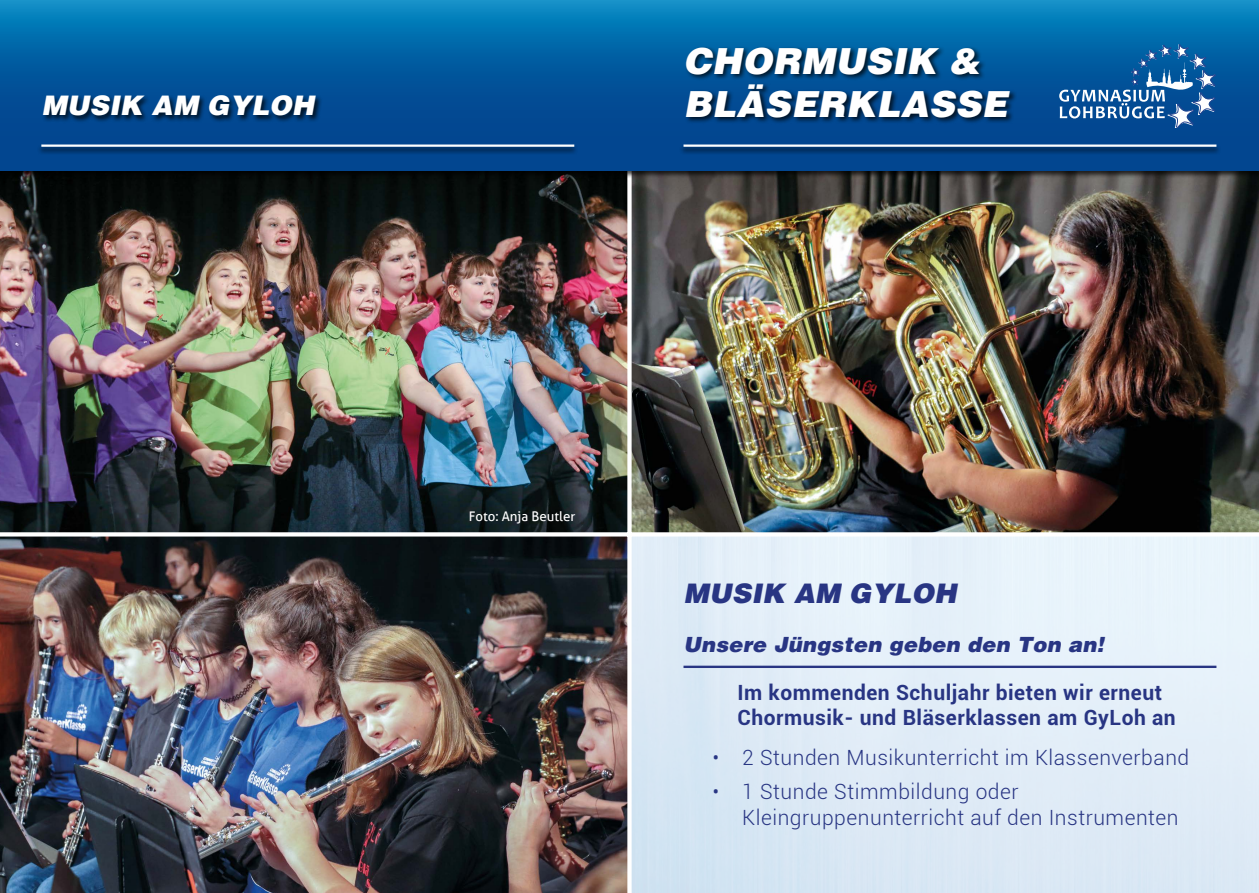
<style>
.page{position:relative;width:1259px;height:893px;background:#fff}
.page>*{position:absolute;margin:0;border:0;box-sizing:border-box;transform-origin:0 0}
.t1{font:36px "Airbus Special";letter-spacing:.01em;color:#fff}
.t2{font:27px "Airbus Special";letter-spacing:.005em;color:#283583}
.t3{font:27px "Airbus Special";letter-spacing:.005em;color:#fff}
.t4{font:300 21px/25.2px "Roboto";letter-spacing:.025em;color:#283583}
.t5{font:700 21px/25.2px "Roboto";letter-spacing:.025em;color:#283583}
.t6{font:21px "Airbus Special";letter-spacing:.01em;color:#283583}
.t7{font:13.35px "Aller";color:#fff}
</style>
<div class="page">
<svg style="left:631px;top:536px;width:628px;height:357px;background:#e0ecf7"></svg>
<img style="left:631px;top:179px;width:628px;height:354px">
<hr style="left:683px;top:666px;width:533px;height:2px;background:#283583">
<img style="left:0;top:179px;width:628px;height:354px">
<div style="left:0;top:0;width:1259px;height:179px;background:#000;opacity:.75"></div>
<svg style="left:0;top:0;width:1259px;height:170px;background:#035fa2"></svg>
<div style="left:679px;top:144px;width:542px;height:12px;background:#000;opacity:.75"></div>
<hr style="left:683px;top:145px;width:533px;height:2px;background:#fff">
<div style="left:685px;top:46px;width:332px;height:79px;background:#000;opacity:.75"></div>
<div style="left:42px;top:94px;width:281px;height:29px;background:#000;opacity:.75"></div>
<svg style="left:1059px;top:44px;width:156px;height:84px;background:#286ca8"></svg>
<img style="left:0;top:536px;width:628px;height:357px">
<div style="left:37px;top:144px;width:542px;height:12px;background:#000;opacity:.75"></div>
<hr style="left:41px;top:145px;width:533px;height:2px;background:#fff">
<h1 class="t1" style="left:683px;top:40px;width:299px">CHORMUSIK &amp;</h1>
<p class="t3" style="left:41px;top:90px;width:274px">MUSIK AM GYLOH</p>
<h1 class="t1" style="left:683px;top:83px;width:326px">BLÄSERKLASSE</h1>
<p class="t7" style="left:469px;top:508px;width:108px">Foto: Anja Beutler</p>
<p class="t2" style="left:683px;top:578px;width:274px">MUSIK AM GYLOH</p>
<p class="t6" style="left:683px;top:632px;width:422px">Unsere Jüngsten geben den Ton an!</p>
<p class="t5" style="left:737px;top:679px;width:440px">Im kommenden Schuljahr bieten wir erneut<br>Chormusik- und Bläserklassen am GyLoh an</p>
<p class="t4" style="left:712px;top:744px;width:478px">• 2 Stunden Musikunterricht im Klassenverband</p>
<p class="t4" style="left:742px;top:779px;width:438px;text-indent:-30px">• 1 Stunde Stimmbildung oder<br>Kleingruppenunterricht auf den Instrumenten</p>
</div>
